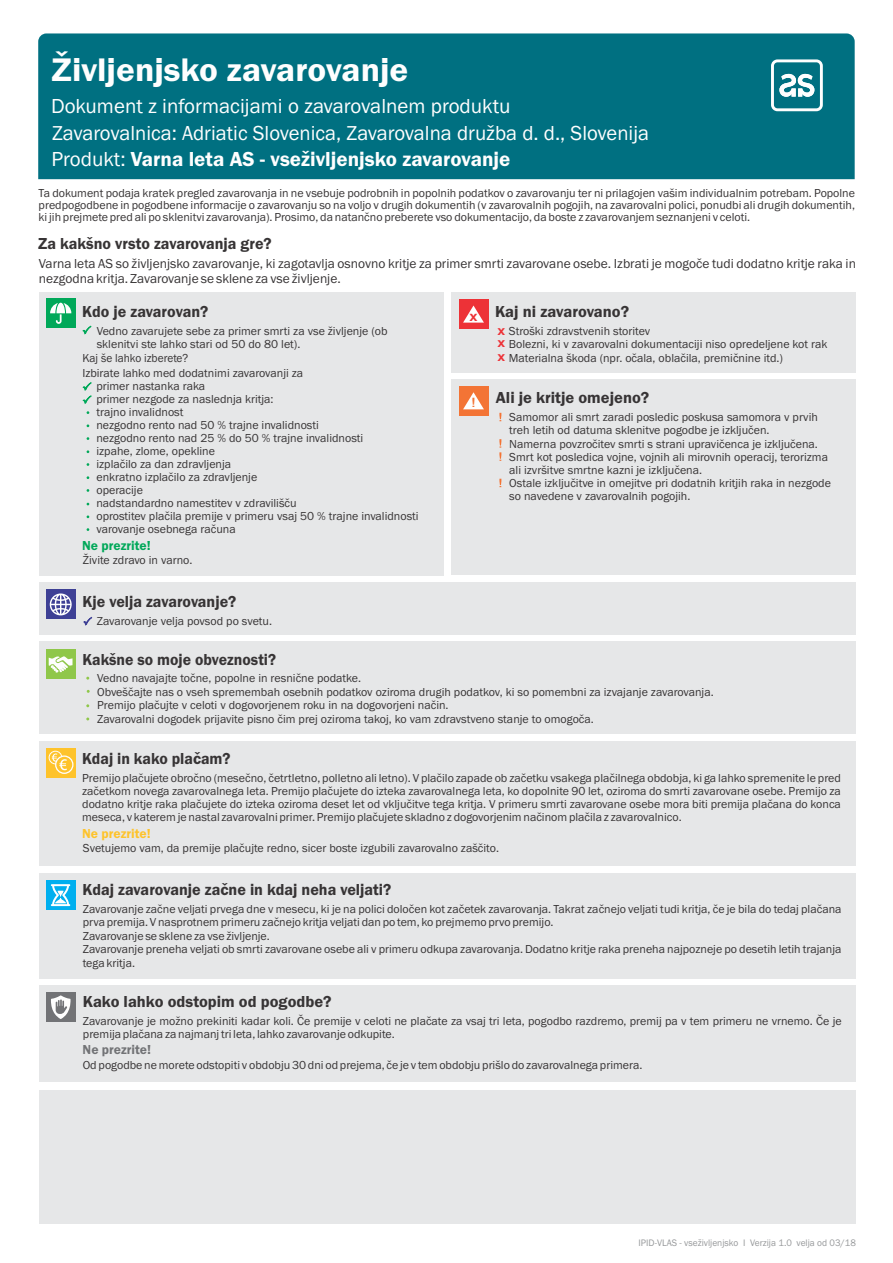
<style>
.page{position:relative;width:893px;height:1263px;background:#fff}
.page>*{position:absolute;margin:0;border:0;box-sizing:border-box;transform-origin:0 0}
.t1{font:600 33.75px "Franklin Gothic";color:#fefefe;scale:1.04 1}
.t2{font:21px "Franklin Gothic";color:#fefefe}
.t3{font:600 21px "Franklin Gothic";color:#fefefe}
.t4{font:600 16.5px "Franklin Gothic";color:#373435}
.t5{font:600 16.5px "Franklin Gothic";color:#373435;scale:.95 1}
.t6{font:600 16.5px "Franklin Gothic";color:#373435;scale:.96 1}
.t7{font:13.5px/14.7px "Franklin Gothic";color:#373435}
.t8{font:600 13.5px "Franklin Gothic";color:#00a859}
.t9{font:600 13.5px "Franklin Gothic";color:#fec32b}
.t10{font:600 13.5px "Franklin Gothic";color:#727376}
.t11{font:condensed 12.3px "Swiss 721 BT";color:#f37435;scale:1.72 1}
.t12{font:12px/13px "Franklin Gothic";color:#373435}
.t13{font:12px "Franklin Gothic";color:#373435;scale:.95 1}
.t14{font:9.75px "Franklin Gothic";color:#96989a}
.t15{font:700 condensed 9.6px "Swiss 721 BT";color:#ed3237;scale:1.54 1}
.t16{font:700 condensed 9.15px/13.2px "Swiss 721 BT";color:#ed3237;text-align:justify;scale:1.55 1}
.s1{font-weight:400}
</style>
<div class="page">
<div style="left:38px;top:33px;width:817px;height:146px;background:#007081"></div>
<div style="left:39px;top:292px;width:405px;height:284px;background:#e6e7e8"></div>
<div style="left:39px;top:582px;width:817px;height:52px;background:#e6e7e8"></div>
<div style="left:39px;top:641px;width:817px;height:93px;background:#e6e7e8"></div>
<div style="left:39px;top:741px;width:817px;height:125px;background:#e6e7e8"></div>
<div style="left:39px;top:873px;width:817px;height:106px;background:#e6e7e8"></div>
<div style="left:39px;top:985px;width:817px;height:96px;background:#e6e7e8"></div>
<div style="left:39px;top:1090px;width:817px;height:133px;background:#e6e7e8"></div>
<div style="left:451px;top:292px;width:405px;height:80px;background:#e6e7e8"></div>
<div style="left:451px;top:379px;width:405px;height:122px;background:#e6e7e8"></div>
<div style="left:451px;top:498px;width:405px;height:77px;background:#e6e7e8"></div>
<div style="left:459px;top:300px;width:29px;height:29px;background:#ed3237"></div>
<div style="left:459px;top:386px;width:29px;height:29px;background:#f37435"></div>
<div style="left:46px;top:748px;width:29px;height:29px;background:#fec32b"></div>
<svg style="left:82px;top:325px;width:10px;height:10px"></svg>
<svg style="left:82px;top:382px;width:10px;height:22px"></svg>
<svg style="left:83px;top:616px;width:10px;height:10px"></svg>
<svg style="left:463px;top:305px;width:21px;height:18px"></svg>
<svg style="left:463px;top:392px;width:21px;height:17px"></svg>
<svg style="left:499px;top:413px;width:2px;height:8px"></svg>
<svg style="left:499px;top:439px;width:2px;height:22px"></svg>
<svg style="left:499px;top:479px;width:2px;height:8px"></svg>
<div style="left:49px;top:751px;width:13px;height:13px;border:1px solid #fefefe;border-radius:50%"></div>
<svg style="left:55px;top:755px;width:18px;height:19px"></svg>
<svg style="left:52px;top:753px;width:15px;height:17px"></svg>
<div style="left:771px;top:59px;width:52px;height:52px;border:3px solid #fefefe;border-radius:5px"></div>
<svg style="left:779px;top:74px;width:35px;height:23px"></svg>
<div style="left:46px;top:299px;width:29px;height:29px;background:#00a859"></div>
<svg style="left:50px;top:303px;width:21px;height:21px"></svg>
<div style="left:46px;top:649px;width:29px;height:29px;background:#8fc74a"></div>
<svg style="left:49px;top:656px;width:24px;height:17px"></svg>
<div style="left:46px;top:590px;width:29px;height:29px;background:#3e4095"></div>
<svg style="left:50px;top:593px;width:22px;height:22px"></svg>
<div style="left:46px;top:881px;width:29px;height:29px;background:#00afef"></div>
<svg style="left:51px;top:884px;width:19px;height:22px"></svg>
<div style="left:46px;top:993px;width:29px;height:29px;background:#727376"></div>
<svg style="left:51px;top:995px;width:20px;height:24px"></svg>
<h1 class="t1" style="left:52px;top:57px;width:345px">Življenjsko zavarovanje</h1>
<h2 class="t2" style="left:52px;top:125px;width:598px">Zavarovalnica: Adriatic Slovenica, Zavarovalna družba d. d., Slovenija</h2>
<h2 class="t2" style="left:51px;top:98px;width:461px">Dokument z informacijami o zavarovalnem produktu</h2>
<h2 class="t3" style="left:51px;top:151px;width:460px"><span class="s1">Produkt:</span> Varna leta AS - vseživljenjsko zavarovanje</h2>
<p class="t12" style="left:39px;top:188px;width:818px;line-height:12.1px;text-align:justify">Ta dokument podaja kratek pregled zavarovanja in ne vsebuje podrobnih in popolnih podatkov o zavarovanju ter ni prilagojen vašim individualnim potrebam. Popolne predpogodbene in pogodbene informacije o zavarovanju so na voljo v drugih dokumentih (v zavarovalnih pogojih, na zavarovalni polici, ponudbi ali drugih dokumentih, ki jih prejmete pred ali po sklenitvi zavarovanja). Prosimo, da natančno preberete vso dokumentacijo, da boste z zavarovanjem seznanjeni v celoti.</p>
<h3 class="t4" style="left:38px;top:238px;width:235px">Za kakšno vrsto zavarovanja gre?</h3>
<p class="t7" style="left:39px;top:257px;width:819px">Varna leta AS so življenjsko zavarovanje, ki zagotavlja osnovno kritje za primer smrti zavarovane osebe. Izbrati je mogoče tudi dodatno kritje raka in nezgodna kritja. Zavarovanje se sklene za vse življenje.</p>
<h3 class="t4" style="left:82px;top:305px;width:128px">Kdo je zavarovan?</h3>
<h3 class="t4" style="left:495px;top:306px;width:136px">Kaj ni zavarovano?</h3>
<p class="t13" style="left:82px;top:353px;width:113px">Kaj še lahko izberete?</p>
<p class="t15" style="left:469px;top:314px;width:7px">X</p>
<p class="t12" style="left:97px;top:325px;width:292px">Vedno zavarujete sebe za primer smrti za vse življenje (ob sklenitvi ste lahko stari od 50 do 80 let).</p>
<p class="t12" style="left:509px;top:326px;width:320px">Stroški zdravstvenih storitev<br>Bolezni, ki v zavarovalni dokumentaciji niso opredeljene kot rak<br>Materialna škoda (npr. očala, oblačila, premičnine itd.)</p>
<p class="t16" style="left:497px;top:326px;width:6px">X X X</p>
<h3 class="t4" style="left:496px;top:391px;width:155px">Ali je kritje omejeno?</h3>
<p class="t12" style="left:82px;top:367px;width:222px">Izbirate lahko med dodatnimi zavarovanji za</p>
<p class="t12" style="left:96px;top:380px;width:324px">primer nastanka raka<br>primer nezgode za naslednja kritja:<br>trajno invalidnost<br>nezgodno rento nad 50 % trajne invalidnosti<br>nezgodno rento nad 25 % do 50 % trajne invalidnosti<br>izpahe, zlome, opekline<br>izplačilo za dan zdravljenja<br>enkratno izplačilo za zdravljenje<br>operacije<br>nadstandardno namestitev v zdravilišču<br>oprostitev plačila premije v primeru vsaj 50 % trajne invalidnosti varovanje osebnega računa</p>
<p class="t11" style="left:471px;top:397px;width:5px">!</p>
<p class="t12" style="left:509px;top:411px;width:323px">Samomor ali smrt zaradi posledic poskusa samomora v prvih treh letih od datuma sklenitve pogodbe je izključen.<br>Namerna povzročitev smrti s strani upravičenca je izključena.<br>Smrt kot posledica vojne, vojnih ali mirovnih operacij, terorizma ali izvršitve smrtne kazni je izključena.<br>Ostale izključitve in omejitve pri dodatnih kritjih raka in nezgode so navedene v zavarovalnih pogojih.</p>
<p class="t8" style="left:82px;top:540px;width:70px">Ne prezrite!</p>
<p class="t12" style="left:83px;top:554px;width:111px">Živite zdravo in varno.</p>
<h3 class="t4" style="left:82px;top:595px;width:155px">Kje velja zavarovanje?</h3>
<p class="t12" style="left:97px;top:616px;width:177px">Zavarovanje velja povsod po svetu.</p>
<h3 class="t5" style="left:82px;top:654px;width:205px">Kakšne so moje obveznosti?</h3>
<p class="t12" style="left:97px;top:672px;width:618px;line-height:13.6px">Vedno navajajte točne, popolne in resnične podatke.<br>Obveščajte nas o vseh spremembah osebnih podatkov oziroma drugih podatkov, ki so pomembni za izvajanje zavarovanja.<br>Premijo plačujte v celoti v dogovorjenem roku in na dogovorjeni način.<br>Zavarovalni dogodek prijavite pisno čim prej oziroma takoj, ko vam zdravstveno stanje to omogoča.</p>
<h3 class="t6" style="left:82px;top:752px;width:156px">Kdaj in kako plačam?</h3>
<p class="t12" style="left:82px;top:772px;width:760px;text-align:justify">Premijo plačujete obročno (mesečno, četrtletno, polletno ali letno). V plačilo zapade ob začetku vsakega plačilnega obdobja, ki ga lahko spremenite le pred začetkom novega zavarovalnega leta. Premijo plačujete do izteka zavarovalnega leta, ko dopolnite 90 let, oziroma do smrti zavarovane osebe. Premijo za dodatno kritje raka plačujete do izteka oziroma deset let od vključitve tega kritja. V primeru smrti zavarovane osebe mora biti premija plačana do konca meseca, v katerem je nastal zavarovalni primer. Premijo plačujete skladno z dogovorjenim načinom plačila z zavarovalnico.</p>
<p class="t9" style="left:82px;top:829px;width:70px">Ne prezrite!</p>
<p class="t12" style="left:83px;top:843px;width:418px">Svetujemo vam, da premije plačujte redno, sicer boste izgubili zavarovalno zaščito.</p>
<h3 class="t4" style="left:82px;top:884px;width:310px">Kdaj zavarovanje začne in kdaj neha veljati?</h3>
<p class="t12" style="left:83px;top:903px;width:760px">Zavarovanje začne veljati prvega dne v mesecu, ki je na polici določen kot začetek zavarovanja. Takrat začnejo veljati tudi kritja, če je bila do tedaj plačana prva premija. V nasprotnem primeru začnejo kritja veljati dan po tem, ko prejmemo prvo premijo.<br>Zavarovanje se sklene za vse življenje.<br>Zavarovanje preneha veljati ob smrti zavarovane osebe ali v primeru odkupa zavarovanja. Dodatno kritje raka preneha najpozneje po desetih letih trajanja tega kritja.</p>
<h3 class="t4" style="left:83px;top:995px;width:250px">Kako lahko odstopim od pogodbe?</h3>
<p class="t12" style="left:83px;top:1015px;width:760px">Zavarovanje je možno prekiniti kadar koli. Če premije v celoti ne plačate za vsaj tri leta, pogodbo razdremo, premij pa v tem primeru ne vrnemo. Če je premija plačana za najmanj tri leta, lahko zavarovanje odkupite.</p>
<p class="t10" style="left:83px;top:1045px;width:70px">Ne prezrite!</p>
<p class="t12" style="left:83px;top:1059px;width:561px">Od pogodbe ne morete odstopiti v obdobju 30 dni od prejema, če je v tem obdobju prišlo do zavarovalnega primera.</p>
<p class="t14" style="left:639px;top:1239px;width:219px">IPID-VLAS - vseživljenjsko I Verzija 1.0 velja od 03/18</p>
</div>
